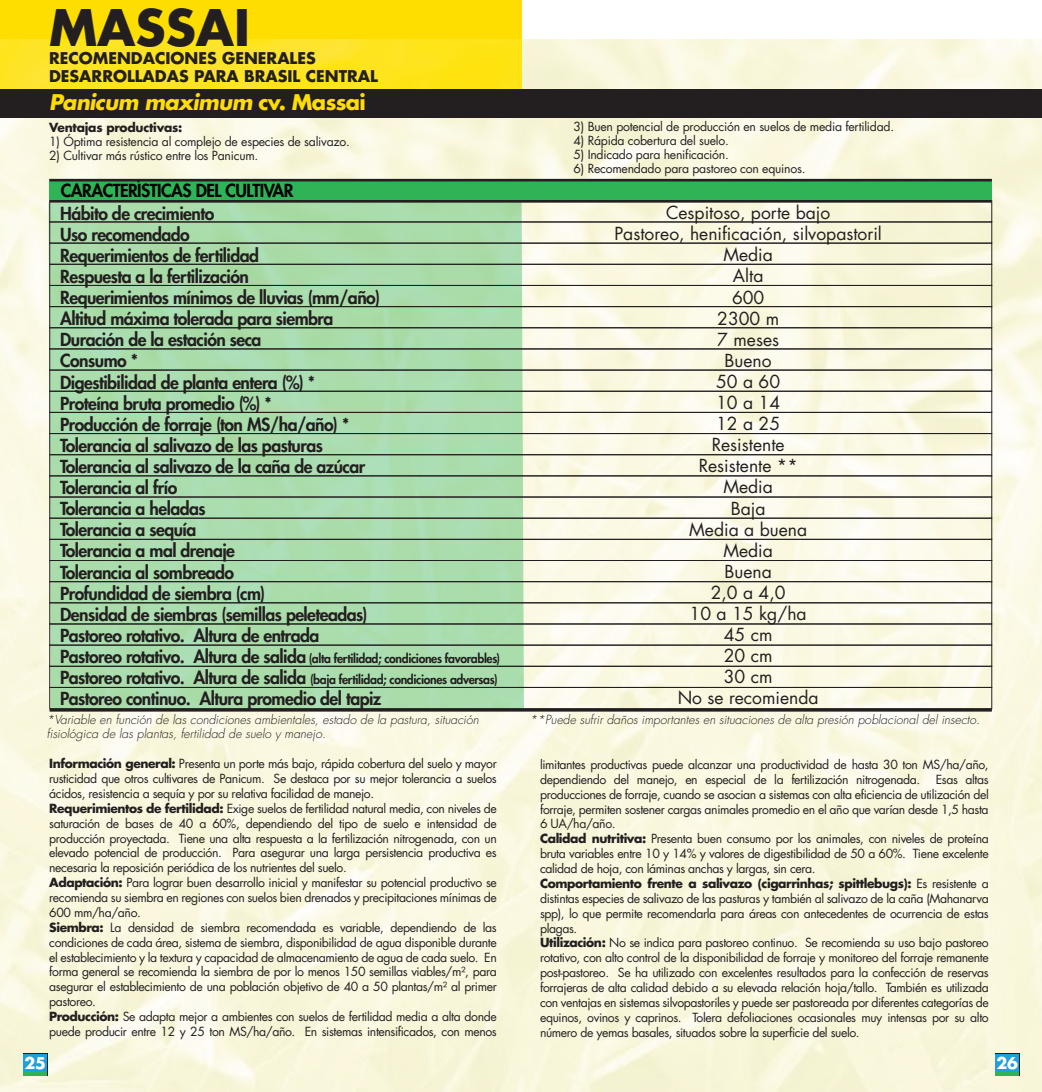
<style>
.page{position:relative;width:1042px;height:1092px;background:#fff}
.page>*{position:absolute;margin:0;border:0;box-sizing:border-box;transform-origin:0 0}
.t1{font:700 49px "Futura LT";color:#231f20}
.t2{font:italic 700 21px "Futura LT";letter-spacing:-.03em;color:#fedd00}
.t3{font:800 17.5px/21.2px "Futura LT";letter-spacing:-.03em;color:#231f20}
.t4{font:17.5px/21px "Futura LT";color:#231f20;text-align:center}
.t5{font:800 17.5px "Futura LT";letter-spacing:-.03em;color:#010101}
.t6{font:700 15.75px/17.5px "Futura LT";color:#231f20}
.t7{font:700 15.75px "Futura LT";color:#fff}
.t8{font:12.25px/14.9px "Futura LT";letter-spacing:-.035em;color:#231f20}
.t9{font:italic 300 12.25px/14.7px "Futura LT";color:#231f20}
.t10{font:800 12.25px/21.2px "Futura LT";letter-spacing:-.03em;color:#231f20}
.t11{font:700 12.25px "Futura LT";letter-spacing:-.02em;color:#231f20}
.s1{font-style:normal}
.s2{font-size:17.5px}
.s3{font-weight:700}
</style>
<div class="page">
<img style="left:0;top:40px;width:1042px;height:1051px">
<svg style="left:48px;top:200px;width:476px;height:511px;fill:#aaddac"></svg>
<svg style="left:0;top:0;width:521px;height:89px"></svg>
<div style="left:0;top:89px;width:1042px;height:28px;background:#231f20"></div>
<div style="left:49px;top:221px;width:943px;height:22px;border:1px solid #231f20"></div>
<div style="left:49px;top:243px;width:943px;height:22px;border:1px solid #231f20"></div>
<div style="left:49px;top:264px;width:943px;height:22px;border:1px solid #231f20"></div>
<div style="left:49px;top:285px;width:943px;height:22px;border:1px solid #231f20"></div>
<div style="left:49px;top:306px;width:943px;height:22px;border:1px solid #231f20"></div>
<div style="left:49px;top:327px;width:943px;height:22px;border:1px solid #231f20"></div>
<div style="left:49px;top:348px;width:943px;height:22px;border:1px solid #231f20"></div>
<div style="left:49px;top:369px;width:943px;height:22px;border:1px solid #231f20"></div>
<div style="left:49px;top:391px;width:943px;height:22px;border:1px solid #231f20"></div>
<div style="left:49px;top:412px;width:943px;height:22px;border:1px solid #231f20"></div>
<div style="left:49px;top:433px;width:943px;height:22px;border:1px solid #231f20"></div>
<div style="left:49px;top:454px;width:943px;height:22px;border:1px solid #231f20"></div>
<div style="left:49px;top:475px;width:943px;height:22px;border:1px solid #231f20"></div>
<div style="left:49px;top:496px;width:943px;height:22px;border:1px solid #231f20"></div>
<div style="left:49px;top:518px;width:943px;height:21px;border:1px solid #231f20"></div>
<div style="left:49px;top:539px;width:943px;height:22px;border:1px solid #231f20"></div>
<div style="left:49px;top:560px;width:943px;height:22px;border:1px solid #231f20"></div>
<div style="left:49px;top:581px;width:943px;height:22px;border:1px solid #231f20"></div>
<div style="left:49px;top:602px;width:943px;height:22px;border:1px solid #231f20"></div>
<div style="left:49px;top:623px;width:943px;height:22px;border:1px solid #231f20"></div>
<div style="left:49px;top:644px;width:943px;height:22px;border:1px solid #231f20"></div>
<div style="left:49px;top:666px;width:943px;height:21px;border:1px solid #231f20"></div>
<div style="left:49px;top:687px;width:943px;height:22px;border:1px solid #231f20"></div>
<div style="left:49px;top:180px;width:943px;height:21px;background:#2fb357"></div>
<hr style="left:49px;top:179px;width:943px;height:2px;background:#231f20">
<hr style="left:49px;top:709px;width:943px;height:2px;background:#231f20">
<hr style="left:49px;top:200px;width:943px;height:3px;background:#231f20">
<svg style="left:23px;top:1053px;width:25px;height:22px"></svg>
<div style="left:24px;top:1054px;width:23px;height:17px;background:#1ea0db"></div>
<svg style="left:24px;top:1071px;width:23px;height:4px"></svg>
<svg style="left:995px;top:1053px;width:24px;height:22px"></svg>
<div style="left:996px;top:1054px;width:23px;height:17px;background:#1ea0db"></div>
<svg style="left:996px;top:1071px;width:23px;height:4px"></svg>
<h1 class="t1" style="left:49px;top:-5px;width:202px">MASSAI</h1>
<p class="t6" style="left:49px;top:50px;width:330px">RECOMENDACIONES GENERALES<br>DESARROLLADAS PARA BRASIL CENTRAL</p>
<h2 class="t2" style="left:49px;top:88px;width:318px">Panicum maximum <span class="s1">cv. Massai</span></h2>
<p class="t11" style="left:49px;top:119px;width:135px">Ventajas productivas:</p>
<p class="t8" style="left:49px;top:134px;width:302px">1) Óptima resistencia al complejo de especies de salivazo.</p>
<p class="t8" style="left:49px;top:148px;width:210px">2) Cultivar más rústico entre los Panicum.</p>
<h3 class="t5" style="left:61px;top:179px;width:234px">CARACTERÍSTICAS DEL CULTIVAR</h3>
<p class="t3" style="left:60px;top:202px;width:321px">Hábito de crecimiento<br>Uso recomendado<br>Requerimientos de fertilidad<br>Respuesta a la fertilización<br>Requerimientos mínimos de lluvias (mm/año)<br>Altitud máxima tolerada para siembra<br>Duración de la estación seca<br>Consumo *<br>Digestibilidad de planta entera (%) *<br>Proteína bruta promedio (%) *<br>Producción de forraje (ton MS/ha/año) *<br>Tolerancia al salivazo de las pasturas<br>Tolerancia al salivazo de la caña de azúcar<br>Tolerancia al frío<br>Tolerancia a heladas<br>Tolerancia a sequía<br>Tolerancia a mal drenaje<br>Tolerancia al sombreado<br>Profundidad de siembra (cm)<br>Densidad de siembras (semillas peleteadas)<br>Pastoreo rotativo. Altura de entrada</p>
<p class="t10" style="left:60px;top:647px;width:442px"><span class="s2">Pastoreo rotativo. Altura de salida</span> (alta fertilidad; condiciones favorables)<br><span class="s2">Pastoreo rotativo. Altura de salida</span> (baja fertilidad; condiciones adversas)</p>
<h3 class="t3" style="left:60px;top:688px;width:323px">Pastoreo continuo. Altura promedio del tapiz</h3>
<p class="t8" style="left:573px;top:119px;width:322px">3) Buen potencial de producción en suelos de media fertilidad.</p>
<p class="t8" style="left:573px;top:133px;width:157px">4) Rápida cobertura del suelo.</p>
<p class="t8" style="left:573px;top:147px;width:157px">5) Indicado para henificación.</p>
<p class="t8" style="left:573px;top:161px;width:233px">6) Recomendado para pastoreo con equinos.</p>
<h3 class="t4" style="left:614px;top:202px;width:269px">Cespitoso, porte bajo<br>Pastoreo, henificación, silvopastoril<br>Media<br>Alta<br>600<br>2300 m<br>7 meses<br>Bueno<br>50 a 60<br>10 a 14<br>12 a 25<br>Resistente<br>Resistente **<br>Media<br>Baja<br>Media a buena<br>Media<br>Buena<br>2,0 a 4,0<br>10 a 15 kg/ha<br>45 cm<br>20 cm<br>30 cm<br>No se recomienda</h3>
<p class="t9" style="left:47px;top:712px;width:433px">*Variable en función de las condiciones ambientales, estado de la pastura, situación fisiológica de las plantas, fertilidad de suelo y manejo.</p>
<p class="t9" style="left:530px;top:712px;width:451px">**Puede sufrir daños importantes en situaciones de alta presión poblacional del insecto.</p>
<p class="t8" style="left:49px;top:756px;width:449px"><span class="s3">Información general:</span> Presenta un porte más bajo, rápida cobertura del suelo y mayor rusticidad que otros cultivares de Panicum. Se destaca por su mejor tolerancia a suelos ácidos, resistencia a sequía y por su relativa facilidad de manejo.<br><span class="s3">Requerimientos de fertilidad:</span> Exige suelos de fertilidad natural media, con niveles de saturación de bases de 40 a 60%, dependiendo del tipo de suelo e intensidad de producción proyectada. Tiene una alta respuesta a la fertilización nitrogenada, con un elevado potencial de producción. Para asegurar una larga persistencia productiva es necesaria la reposición periódica de los nutrientes del suelo.<br><span class="s3">Adaptación:</span> Para lograr buen desarrollo inicial y manifestar su potencial productivo se recomienda su siembra en regiones con suelos bien drenados y precipitaciones mínimas de 600 mm/ha/año.<br><span class="s3">Siembra:</span> La densidad de siembra recomendada es variable, dependiendo de las condiciones de cada área, sistema de siembra, disponibilidad de agua disponible durante el establecimiento y la textura y capacidad de almacenamiento de agua de cada suelo. En forma general se recomienda la siembra de por lo menos 150 semillas viables/m², para asegurar el establecimiento de una población objetivo de 40 a 50 plantas/m² al primer pastoreo.<br><span class="s3">Producción:</span> Se adapta mejor a ambientes con suelos de fertilidad media a alta donde puede producir entre 12 y 25 ton MS/ha/año. En sistemas intensificados, con menos</p>
<p class="t8" style="left:540px;top:757px;width:450px">limitantes productivas puede alcanzar una productividad de hasta 30 ton MS/ha/año, dependiendo del manejo, en especial de la fertilización nitrogenada.</p>
<p class="t8" style="left:540px;top:771px;width:450px;text-indent:396px">Esas altas producciones de forraje, cuando se asocian a sistemas con alta eficiencia de utilización del forraje, permiten sostener cargas animales promedio en el año que varían desde 1,5 hasta 6 UA/ha/año.<br><span class="s3">Calidad nutritiva:</span> Presenta buen consumo por los animales, con niveles de proteína bruta variables entre 10 y 14% y valores de digestibilidad de 50 a 60%. Tiene excelente calidad de hoja, con láminas anchas y largas, sin cera.<br><span class="s3">Comportamiento frente a salivazo (cigarrinhas; spittlebugs):</span> Es resistente a distintas especies de salivazo de las pasturas y también al salivazo de la caña (Mahanarva spp), lo que permite recomendarla para áreas con antecedentes de ocurrencia de estas plagas.<br><span class="s3">Utilización:</span> No se indica para pastoreo continuo. Se recomienda su uso bajo pastoreo rotativo, con alto control de la disponibilidad de forraje y monitoreo del forraje remanente post-pastoreo. Se ha utilizado con excelentes resultados para la confección de reservas forrajeras de alta calidad debido a su elevada relación hoja/tallo. También es utilizada con ventajas en sistemas silvopastoriles y puede ser pastoreada por diferentes categorías de equinos, ovinos y caprinos. Tolera defoliaciones ocasionales muy intensas por su alto número de yemas basales, situados sobre la superficie del suelo.</p>
<p class="t7" style="left:24px;top:1052px;width:23px">25</p>
<p class="t7" style="left:996px;top:1052px;width:23px">26</p>
</div>
